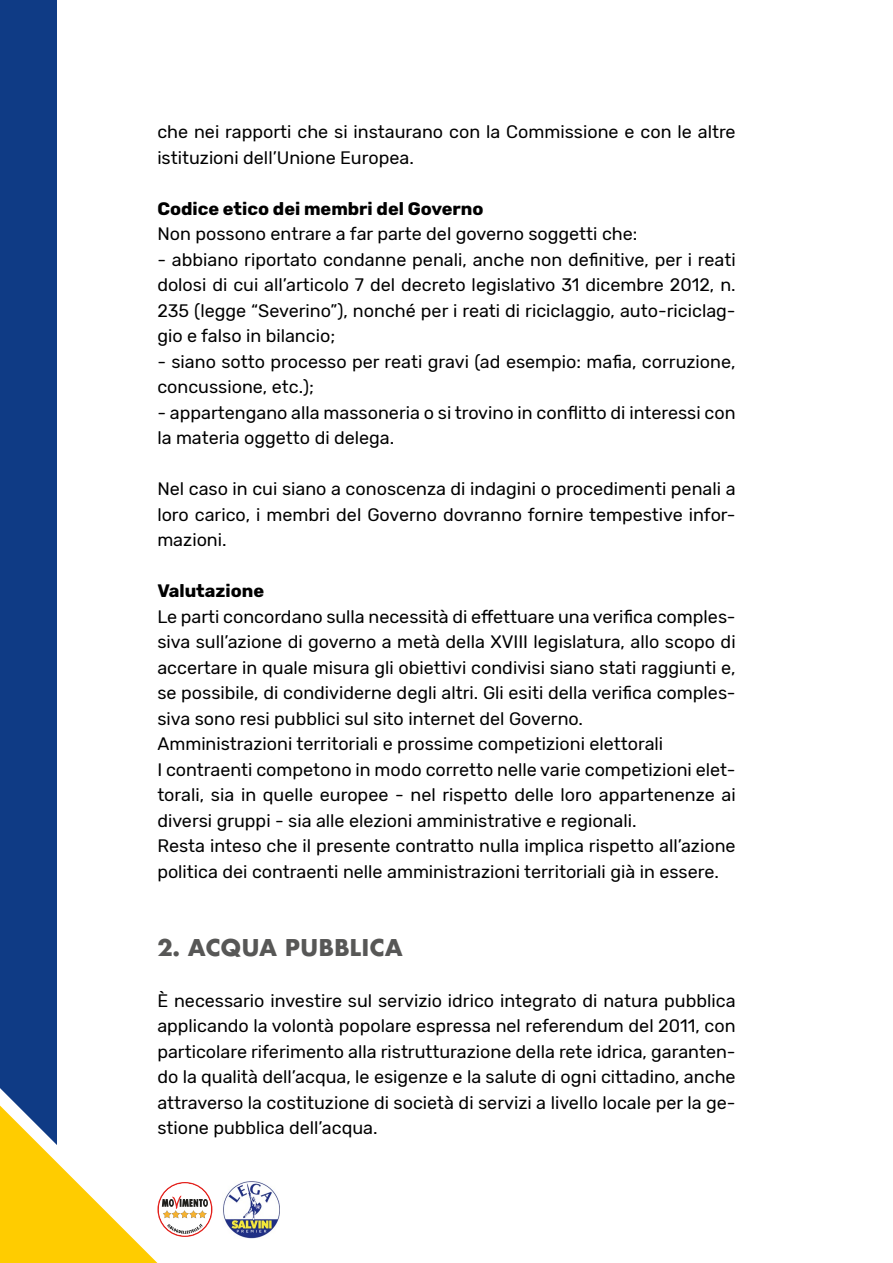
<style>
.page{position:relative;width:893px;height:1263px;background:#fff}
.page>*{position:absolute;margin:0;border:0;box-sizing:border-box;transform-origin:0 0}
.t1{font:700 22.5px "Futura";color:#575756}
.t2{font:18px/25.5px "Rubik";color:#000}
.t3{font:700 18px "Rubik";color:#000}
</style>
<div class="page">
<img style="left:223px;top:1181px;width:57px;height:57px">
<div style="left:0;top:0;width:56px;height:1263px;background:#0f3b85"></div>
<svg style="left:0;top:1079px;width:212px;height:184px"></svg>
<p class="t2" style="left:157px;top:119px;width:580px">che nei rapporti che si instaurano con la Commissione e con le altre istituzioni dell’Unione Europea.</p>
<p class="t3" style="left:157px;top:198px;width:328px">Codice etico dei membri del Governo</p>
<p class="t2" style="left:157px;top:221px;width:482px">Non possono entrare a far parte del governo soggetti che:</p>
<p class="t2" style="left:157px;top:247px;width:580px;text-align:justify">- abbiano riportato condanne penali, anche non definitive, per i reati dolosi di cui all’articolo 7 del decreto legislativo 31 dicembre 2012, n.<br>235 (legge “Severino”), nonché per i reati di riciclaggio, auto-riciclag&shy;gio e falso in bilancio;</p>
<p class="t2" style="left:157px;top:349px;width:580px">- siano sotto processo per reati gravi (ad esempio: mafia, corruzione, concussione, etc.);</p>
<p class="t2" style="left:157px;top:400px;width:580px">- appartengano alla massoneria o si trovino in conflitto di interessi con la materia oggetto di delega.</p>
<p class="t2" style="left:157px;top:477px;width:580px;text-align:justify">Nel caso in cui siano a conoscenza di indagini o procedimenti penali a loro carico, i membri del Governo dovranno fornire tempestive infor&shy;mazioni.</p>
<p class="t3" style="left:157px;top:580px;width:108px">Valutazione</p>
<p class="t2" style="left:157px;top:604px;width:580px">Le parti concordano sulla necessità di effettuare una verifica comples&shy;siva sull’azione di governo a metà della XVIII legislatura, allo scopo di accertare in quale misura gli obiettivi condivisi siano stati raggiunti e, se possibile, di condividerne degli altri. Gli esiti della verifica comples&shy;siva sono resi pubblici sul sito internet del Governo.<br>Amministrazioni territoriali e prossime competizioni elettorali<br>I contraenti competono in modo corretto nelle varie competizioni elet&shy;torali, sia in quelle europee - nel rispetto delle loro appartenenze ai diversi gruppi - sia alle elezioni amministrative e regionali.<br>Resta inteso che il presente contratto nulla implica rispetto all’azione politica dei contraenti nelle amministrazioni territoriali già in essere.</p>
<p class="t1" style="left:157px;top:931px;width:247px">2. ACQUA PUBBLICA</p>
<p class="t2" style="left:157px;top:988px;width:580px;text-align:justify">È necessario investire sul servizio idrico integrato di natura pubblica applicando la volontà popolare espressa nel referendum del 2011, con particolare riferimento alla ristrutturazione della rete idrica, garanten&shy;do la qualità dell’acqua, le esigenze e la salute di ogni cittadino, anche attraverso la costituzione di società di servizi a livello locale per la ge&shy;stione pubblica dell’acqua.</p>
</div>
